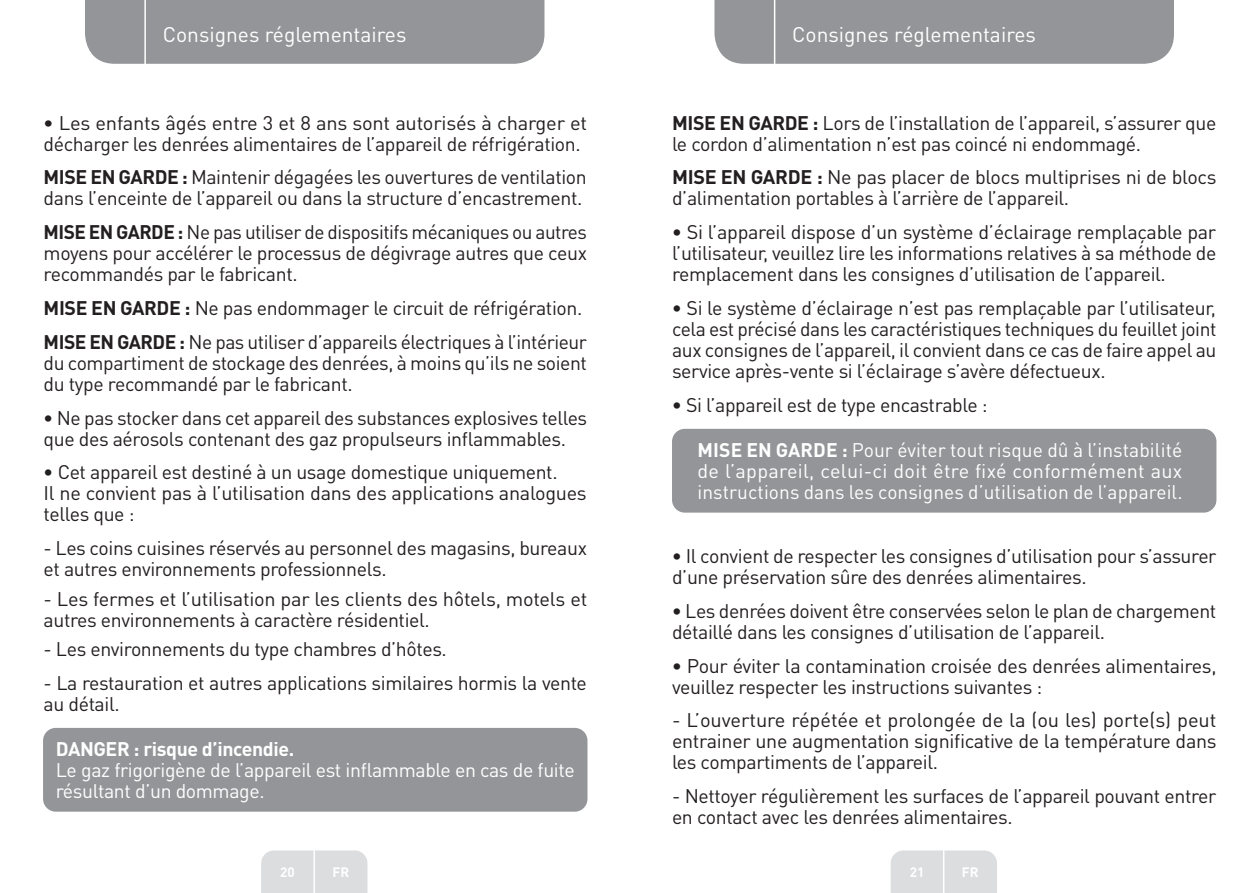
<style>
.page{position:relative;width:1259px;height:893px;background:#fff}
.page>*{position:absolute;margin:0;border:0;box-sizing:border-box;transform-origin:0 0}
.t1{font:21px "DIN Pro";color:#fff}
.Large_Text__3_2_mm{font:19.5px/21px "DIN Pro";letter-spacing:-.02em;color:#231f20}
.Large_Text__3_2_mm-2{font:19.5px/21px "DIN Pro";letter-spacing:-.02em;color:#fff;text-align:justify}
.Large_Text__3_2_mm-3{font:700 19.5px "DIN Pro";letter-spacing:-.02em;color:#fff}
.t2{font:700 13.5px "DIN Pro";color:#fff}
.s1{font-weight:700}
</style>
<div class="page">
<div style="left:85px;top:0;width:459px;height:64px;background:#939598"></div>
<div style="left:714px;top:0;width:460px;height:64px;background:#939598"></div>
<div style="left:261px;top:850px;width:106px;height:43px;background:#dcdddf"></div>
<div style="left:890px;top:850px;width:107px;height:43px;background:#dcdddf"></div>
<hr style="left:313px;top:833px;width:2px;height:60px;background:#fff">
<hr style="left:943px;top:833px;width:1px;height:60px;background:#fff">
<hr style="left:144px;top:0;width:2px;height:66px;background:#fff">
<hr style="left:774px;top:0;width:1px;height:66px;background:#fff">
<div style="left:672px;top:429px;width:544px;height:84px;background:#939598;border-radius:13px"></div>
<div style="left:43px;top:728px;width:544px;height:84px;background:#939598;border-radius:13px"></div>
<p class="t1" style="left:163px;top:20px;width:245px">Consignes réglementaires</p>
<p class="t1" style="left:792px;top:20px;width:245px">Consignes réglementaires</p>
<p class="Large_Text__3_2_mm" style="left:44px;top:111px;width:545px"><span class="s1">•</span> Les enfants âgés entre 3 et 8 ans sont autorisés à charger et décharger les denrées alimentaires de l’appareil de réfrigération.</p>
<p class="Large_Text__3_2_mm" style="left:44px;top:166px;width:544px"><span class="s1">MISE EN GARDE :</span> Maintenir dégagées les ouvertures de ventilation dans l’enceinte de l’appareil ou dans la structure d’encastrement.</p>
<p class="Large_Text__3_2_mm" style="left:44px;top:221px;width:545px;text-align:justify"><span class="s1">MISE EN GARDE :</span> Ne pas utiliser de dispositifs mécaniques ou autres moyens pour accélérer le processus de dégivrage autres que ceux recommandés par le fabricant.</p>
<p class="Large_Text__3_2_mm" style="left:44px;top:297px;width:540px"><span class="s1">MISE EN GARDE :</span> Ne pas endommager le circuit de réfrigération.</p>
<p class="Large_Text__3_2_mm" style="left:44px;top:330px;width:545px;text-align:justify"><span class="s1">MISE EN GARDE :</span> Ne pas utiliser d’appareils électriques à l’intérieur du compartiment de stockage des denrées, à moins qu’ils ne soient du type recommandé par le fabricant.</p>
<p class="Large_Text__3_2_mm" style="left:44px;top:406px;width:545px"><span class="s1">•</span> Ne pas stocker dans cet appareil des substances explosives telles que des aérosols contenant des gaz propulseurs inflammables.</p>
<p class="Large_Text__3_2_mm" style="left:44px;top:461px;width:515px"><span class="s1">•</span> Cet appareil est destiné à un usage domestique uniquement.</p>
<p class="Large_Text__3_2_mm" style="left:44px;top:482px;width:545px">Il ne convient pas à l’utilisation dans des applications analogues telles que :</p>
<p class="Large_Text__3_2_mm" style="left:44px;top:537px;width:545px">- Les coins cuisines réservés au personnel des magasins, bureaux et autres environnements professionnels.</p>
<p class="Large_Text__3_2_mm" style="left:44px;top:587px;width:545px">- Les fermes et l’utilisation par les clients des hôtels, motels et autres environnements à caractère résidentiel.</p>
<p class="Large_Text__3_2_mm" style="left:44px;top:638px;width:405px">- Les environnements du type chambres d’hôtes.</p>
<p class="Large_Text__3_2_mm" style="left:44px;top:671px;width:545px">- La restauration et autres applications similaires hormis la vente au détail.</p>
<p class="Large_Text__3_2_mm-3" style="left:56px;top:736px;width:240px">DANGER : risque d’incendie.</p>
<p class="Large_Text__3_2_mm-2" style="left:56px;top:759px;width:520px">Le gaz frigorigène de l’appareil est inflammable en cas de fuite résultant d’un dommage.</p>
<p class="Large_Text__3_2_mm" style="left:672px;top:111px;width:546px"><span class="s1">MISE EN GARDE :</span> Lors de l’installation de l’appareil, s’assurer que le cordon d’alimentation n’est pas coincé ni endommagé.</p>
<p class="Large_Text__3_2_mm" style="left:672px;top:166px;width:546px"><span class="s1">MISE EN GARDE :</span> Ne pas placer de blocs multiprises ni de blocs d’alimentation portables à l’arrière de l’appareil.</p>
<p class="Large_Text__3_2_mm" style="left:672px;top:221px;width:546px;text-align:justify"><span class="s1">•</span> Si l’appareil dispose d’un système d’éclairage remplaçable par l’utilisateur, veuillez lire les informations relatives à sa méthode de remplacement dans les consignes d’utilisation de l’appareil.</p>
<p class="Large_Text__3_2_mm" style="left:672px;top:297px;width:546px;text-align:justify"><span class="s1">•</span> Si le système d’éclairage n’est pas remplaçable par l’utilisateur, cela est précisé dans les caractéristiques techniques du feuillet joint aux consignes de l’appareil, il convient dans ce cas de faire appel au service après-vente si l’éclairage s’avère défectueux.</p>
<p class="Large_Text__3_2_mm" style="left:672px;top:393px;width:317px"><span class="s1">•</span> Si l’appareil est de type encastrable :</p>
<p class="Large_Text__3_2_mm-2" style="left:697px;top:439px;width:486px"><span class="s1">MISE EN GARDE :</span> Pour éviter tout risque dû à l’instabilité de l’appareil, celui-ci doit être fixé conformément aux instructions dans les consignes d’utilisation de l’appareil.</p>
<p class="Large_Text__3_2_mm" style="left:672px;top:545px;width:546px"><span class="s1">•</span> Il convient de respecter les consignes d’utilisation pour s’assurer d’une préservation sûre des denrées alimentaires.</p>
<p class="Large_Text__3_2_mm" style="left:672px;top:599px;width:546px"><span class="s1">•</span> Les denrées doivent être conservées selon le plan de chargement détaillé dans les consignes d’utilisation de l’appareil.</p>
<p class="Large_Text__3_2_mm" style="left:672px;top:654px;width:546px"><span class="s1">•</span> Pour éviter la contamination croisée des denrées alimentaires, veuillez respecter les instructions suivantes :</p>
<p class="Large_Text__3_2_mm" style="left:672px;top:709px;width:546px;text-align:justify">- L’ouverture répétée et prolongée de la (ou les) porte(s) peut entrainer une augmentation significative de la température dans les compartiments de l’appareil.</p>
<p class="Large_Text__3_2_mm" style="left:672px;top:785px;width:546px">- Nettoyer régulièrement les surfaces de l’appareil pouvant entrer en contact avec les denrées alimentaires.</p>
<p class="t2" style="left:280px;top:863px;width:16px">20</p>
<p class="t2" style="left:332px;top:863px;width:18px">FR</p>
<p class="t2" style="left:909px;top:863px;width:16px">21</p>
<p class="t2" style="left:962px;top:863px;width:18px">FR</p>
</div>
